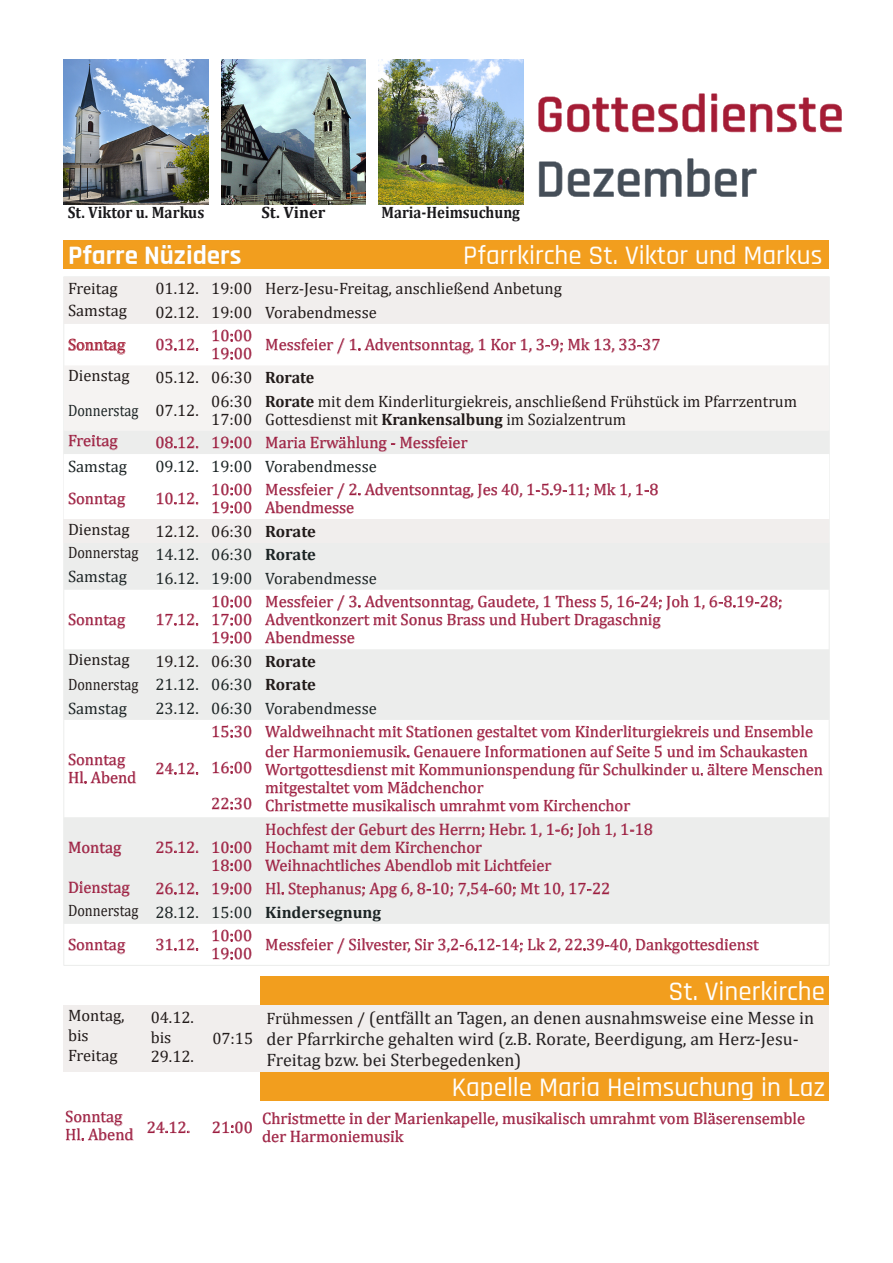
<style>
.page{position:relative;width:893px;height:1263px;background:#fff}
.page>*{position:absolute;margin:0;border:0;box-sizing:border-box;transform-origin:0 0}
.t1{font:600 54px "Rajdhani";color:#a41c35}
.t2{font:600 54px "Rajdhani";color:#454e58}
.t3{font:500 27px "Rajdhani";color:#fff}
.t4{font:700 27px "Rajdhani";color:#fff}
.t5{font:18px/21px "Cambria";color:#231f20}
.t6{font:16.5px/18px "Cambria";color:#9c1d3f}
.t7{font:16.5px/19.8px "Cambria";color:#221b1a}
.t8{font:16.5px "Cambria";color:#1c2425}
.t9{font:700 16.5px "Cambria";color:#1a191c;scale:.92 1}
.t10{font:700 16.5px "Cambria";color:#1a191c;scale:.9 1}
.t11{font:700 16.5px "Cambria";color:#1a191c}
.t12{font:16.5px "Cambria";color:#a41c35}
.s1{font-weight:700}
.s2{color:#1c2425}
.s3{font-weight:700;color:#1c2425}
.s4{color:#221b1a}
.s5{font-size:16.5px;color:#221b1a}
</style>
<div class="page">
<div style="left:64px;top:277px;width:765px;height:47px;background:#f1eeed"></div>
<div style="left:64px;top:366px;width:765px;height:64px;background:#f5f3f2"></div>
<svg style="left:64px;top:430px;width:765px;height:494px;fill:#ecedec"></svg>
<svg style="left:64px;top:454px;width:765px;height:65px"></svg>
<div style="left:64px;top:519px;width:765px;height:24px;background:#f1eeed"></div>
<svg style="left:69px;top:339px;width:56px;height:15px"></svg>
<svg style="left:156px;top:339px;width:42px;height:12px"></svg>
<svg style="left:212px;top:330px;width:39px;height:12px"></svg>
<svg style="left:212px;top:348px;width:39px;height:12px"></svg>
<svg style="left:266px;top:339px;width:394px;height:15px"></svg>
<svg style="left:69px;top:435px;width:49px;height:15px"></svg>
<svg style="left:156px;top:437px;width:42px;height:11px"></svg>
<svg style="left:212px;top:437px;width:39px;height:11px"></svg>
<svg style="left:266px;top:436px;width:201px;height:16px;background:#e6dedf"></svg>
<svg style="left:69px;top:493px;width:56px;height:15px"></svg>
<svg style="left:157px;top:493px;width:41px;height:11px"></svg>
<svg style="left:212px;top:484px;width:39px;height:11px"></svg>
<svg style="left:212px;top:502px;width:39px;height:11px"></svg>
<svg style="left:265px;top:483px;width:393px;height:30px"></svg>
<svg style="left:69px;top:614px;width:56px;height:15px"></svg>
<svg style="left:157px;top:614px;width:41px;height:11px"></svg>
<svg style="left:212px;top:596px;width:39px;height:12px"></svg>
<svg style="left:212px;top:614px;width:39px;height:12px"></svg>
<svg style="left:212px;top:632px;width:39px;height:12px"></svg>
<svg style="left:265px;top:595px;width:516px;height:49px"></svg>
<svg style="left:69px;top:754px;width:67px;height:30px"></svg>
<svg style="left:156px;top:763px;width:42px;height:11px"></svg>
<svg style="left:212px;top:726px;width:39px;height:12px"></svg>
<svg style="left:212px;top:762px;width:39px;height:12px"></svg>
<svg style="left:212px;top:798px;width:39px;height:12px"></svg>
<svg style="left:265px;top:726px;width:548px;height:31px"></svg>
<svg style="left:265px;top:763px;width:558px;height:48px"></svg>
<svg style="left:69px;top:841px;width:52px;height:15px"></svg>
<svg style="left:156px;top:841px;width:42px;height:12px"></svg>
<svg style="left:212px;top:841px;width:39px;height:12px"></svg>
<svg style="left:212px;top:859px;width:39px;height:12px"></svg>
<svg style="left:266px;top:823px;width:386px;height:30px;background:#e7e1e2"></svg>
<svg style="left:265px;top:859px;width:286px;height:12px;background:#e4d9dc"></svg>
<svg style="left:69px;top:881px;width:61px;height:15px"></svg>
<svg style="left:156px;top:883px;width:42px;height:12px"></svg>
<svg style="left:212px;top:883px;width:39px;height:12px"></svg>
<svg style="left:266px;top:882px;width:343px;height:16px;background:#e6dfe1"></svg>
<svg style="left:69px;top:939px;width:56px;height:15px"></svg>
<svg style="left:156px;top:939px;width:42px;height:12px"></svg>
<svg style="left:212px;top:930px;width:39px;height:12px"></svg>
<svg style="left:212px;top:948px;width:39px;height:12px"></svg>
<svg style="left:266px;top:939px;width:493px;height:15px"></svg>
<div style="left:64px;top:1005px;width:765px;height:67px;background:#f1eeed"></div>
<svg style="left:538px;top:93px;width:304px;height:39px"></svg>
<svg style="left:539px;top:158px;width:218px;height:39px"></svg>
<div style="left:64px;top:240px;width:765px;height:29px;background:#f29e1e"></div>
<svg style="left:73px;top:245px;width:64px;height:19px"></svg>
<svg style="left:149px;top:250px;width:91px;height:14px"></svg>
<svg style="left:465px;top:245px;width:356px;height:19px"></svg>
<div style="left:261px;top:976px;width:568px;height:29px;background:#f29e1e"></div>
<svg style="left:670px;top:981px;width:153px;height:19px"></svg>
<div style="left:261px;top:1072px;width:568px;height:29px;background:#f29e1e"></div>
<svg style="left:454px;top:1077px;width:370px;height:23px"></svg>
<img style="left:64px;top:60px;width:144px;height:144px">
<img style="left:221px;top:60px;width:145px;height:144px">
<img style="left:378px;top:60px;width:145px;height:144px">
<svg style="left:66px;top:1111px;width:67px;height:30px"></svg>
<svg style="left:148px;top:1121px;width:41px;height:12px"></svg>
<svg style="left:213px;top:1121px;width:39px;height:12px"></svg>
<svg style="left:263px;top:1112px;width:542px;height:30px"></svg>
<p class="t9" style="left:68px;top:205px;width:150px">St. Viktor u. Markus</p>
<p class="t11" style="left:261px;top:205px;width:66px">St. Viner</p>
<p class="t10" style="left:381px;top:205px;width:155px">Maria-Heimsuchung</p>
<h1 class="t1" style="left:535px;top:82px;width:310px">Gottesdienste</h1>
<h1 class="t2" style="left:535px;top:146px;width:223px">Dezember</h1>
<h2 class="t4" style="left:68px;top:238px;width:175px">Pfarre Nüziders</h2>
<h2 class="t3" style="left:463px;top:238px;width:361px">Pfarrkirche St. Viktor und Markus</h2>
<p class="t7" style="left:68px;top:280px;width:51px">Freitag</p>
<p class="t7" style="left:155px;top:280px;width:408px">01.12. 19:00 Herz-Jesu-Freitag, anschließend Anbetung</p>
<p class="t7" style="left:68px;top:302px;width:60px">Samstag</p>
<p class="t7" style="left:155px;top:303px;width:223px">02.12. 19:00 Vorabendmesse</p>
<p class="t12" style="left:68px;top:338px;width:59px">Sonntag</p>
<p class="t6" style="left:155px;top:337px;width:45px">03.12.</p>
<p class="t6" style="left:211px;top:328px;width:42px">10:00<br>19:00</p>
<p class="t6" style="left:265px;top:337px;width:397px">Messfeier / 1. Adventsonntag, 1 Kor 1, 3-9; Mk 13, 33-37</p>
<p class="t7" style="left:68px;top:367px;width:63px">Dienstag</p>
<p class="t7" style="left:68px;top:362px;width:248px;line-height:32.5px;text-indent:87px">05.12. 06:30 <span class="s1">Rorate<br></span><span class="s2">Donnerstag</span> 07.12.</p>
<p class="t7" style="left:211px;top:393px;width:42px;line-height:18px">06:30<br>17:00</p>
<p class="t7" style="left:265px;top:393px;width:533px;line-height:18px"><span class="s1">Rorate</span> mit dem Kinderliturgiekreis, anschließend Frühstück im Pfarrzentrum<br>Gottesdienst mit <span class="s1">Krankensalbung</span> im Sozialzentrum</p>
<p class="t6" style="left:68px;top:433px;width:51px">Freitag</p>
<p class="t6" style="left:155px;top:434px;width:313px">08.12. 19:00 Maria Erwählung - Messfeier</p>
<p class="t8" style="left:68px;top:459px;width:60px">Samstag</p>
<p class="t8" style="left:155px;top:459px;width:223px">09.12. 19:00 Vorabendmesse</p>
<p class="t6" style="left:68px;top:490px;width:59px">Sonntag</p>
<p class="t6" style="left:155px;top:490px;width:45px">10.12.</p>
<p class="t6" style="left:211px;top:481px;width:42px">10:00<br>19:00</p>
<p class="t6" style="left:265px;top:481px;width:395px">Messfeier / 2. Adventsonntag, Jes 40, 1-5.9-11; Mk 1, 1-8<br>Abendmesse</p>
<p class="t7" style="left:68px;top:520px;width:63px">Dienstag</p>
<p class="t7" style="left:68px;top:520px;width:249px;line-height:23.5px;text-align:right">12.12. 06:30 <span class="s1">Rorate<br></span>Donnerstag <span class="s2">14.12. 06:30</span> <span class="s3">Rorate</span></p>
<p class="t8" style="left:68px;top:569px;width:60px">Samstag</p>
<p class="t8" style="left:155px;top:571px;width:223px">16.12. 19:00 Vorabendmesse</p>
<p class="t6" style="left:68px;top:612px;width:59px">Sonntag</p>
<p class="t6" style="left:155px;top:612px;width:45px">17.12.</p>
<p class="t6" style="left:211px;top:594px;width:42px;text-align:justify">10:00<br>17:00<br>19:00</p>
<p class="t6" style="left:265px;top:594px;width:519px">Messfeier / 3. Adventsonntag, Gaudete, 1 Thess 5, 16-24; Joh 1, 6-8.19-28;<br>Adventkonzert mit Sonus Brass und Hubert Dragaschnig<br>Abendmesse</p>
<p class="t7" style="left:68px;top:651px;width:63px">Dienstag</p>
<p class="t7" style="left:68px;top:650px;width:249px;line-height:23.5px;text-align:justify;text-indent:87px">19.12. 06:30 <span class="s1">Rorate </span>Donnerstag <span class="s2">21.12. 06:30</span> <span class="s1">Rorate </span><span class="s2">Samstag</span></p>
<p class="t8" style="left:155px;top:701px;width:223px">23.12. 06:30 Vorabendmesse</p>
<p class="t6" style="left:68px;top:752px;width:70px">Sonntag<br>Hl. Abend</p>
<p class="t6" style="left:155px;top:761px;width:45px">24.12.</p>
<p class="t6" style="left:211px;top:715px;width:42px;line-height:36px;text-align:justify">15:30<br>16:00<br>22:30</p>
<p class="t6" style="left:265px;top:723px;width:549px;line-height:19.8px">Waldweihnacht mit Stationen gestaltet vom Kinderliturgiekreis und Ensemble der Harmoniemusik. Genauere Informationen auf Seite 5 und im Schaukasten</p>
<p class="t6" style="left:265px;top:762px;width:559px">Wortgottesdienst mit Kommunionspendung für Schulkinder u. ältere Menschen mitgestaltet vom Mädchenchor<br>Christmette musikalisch umrahmt vom Kirchenchor</p>
<p class="t6" style="left:68px;top:839px;width:55px">Montag</p>
<p class="t6" style="left:155px;top:839px;width:98px;text-align:right">25.12. 10:00<br>18:00</p>
<p class="t6" style="left:265px;top:821px;width:389px">Hochfest der Geburt des Herrn; Hebr. 1, 1-6; Joh 1, 1-18<br>Hochamt mit dem Kirchenchor<br>Weihnachtliches Abendlob mit Lichtfeier</p>
<p class="t6" style="left:68px;top:879px;width:63px">Dienstag</p>
<p class="t6" style="left:68px;top:878px;width:544px;line-height:23.5px;text-indent:87px">26.12. 19:00 Hl. Stephanus; Apg 6, 8-10; 7,54-60; Mt 10, 17-22<br><span class="s4">Donnerstag</span> <span class="s2">28.12. 15:00</span> <span class="s3">Kindersegnung</span></p>
<p class="t6" style="left:68px;top:937px;width:59px">Sonntag</p>
<p class="t6" style="left:155px;top:937px;width:45px">31.12.</p>
<p class="t6" style="left:211px;top:928px;width:42px">10:00<br>19:00</p>
<p class="t6" style="left:265px;top:937px;width:495px">Messfeier / Silvester, Sir 3,2-6.12-14; Lk 2, 22.39-40, Dankgottesdienst</p>
<p class="t7" style="left:68px;top:1006px;width:58px">Montag, bis<br>Freitag</p>
<p class="t7" style="left:151px;top:1008px;width:45px">04.12. bis<br>29.12.</p>
<p class="t7" style="left:212px;top:1030px;width:42px">07:15</p>
<h2 class="t3" style="left:668px;top:975px;width:158px">St. Vinerkirche</h2>
<p class="t5" style="left:267px;top:1008px;width:549px"><span class="s5">Frühmessen /</span> (entfällt an Tagen, an denen ausnahmsweise eine Messe in der Pfarrkirche gehalten wird (z.B. Rorate, Beerdigung, am Herz-Jesu-<br>Freitag bzw. bei Sterbegedenken)</p>
<h2 class="t3" style="left:452px;top:1071px;width:375px">Kapelle Maria Heimsuchung in Laz</h2>
<p class="t6" style="left:65px;top:1109px;width:70px">Sonntag<br>Hl. Abend</p>
<p class="t6" style="left:147px;top:1119px;width:45px">24.12.</p>
<p class="t6" style="left:212px;top:1119px;width:42px">21:00</p>
<p class="t6" style="left:262px;top:1110px;width:544px">Christmette in der Marienkapelle, musikalisch umrahmt vom Bläserensemble der Harmoniemusik</p>
</div>
